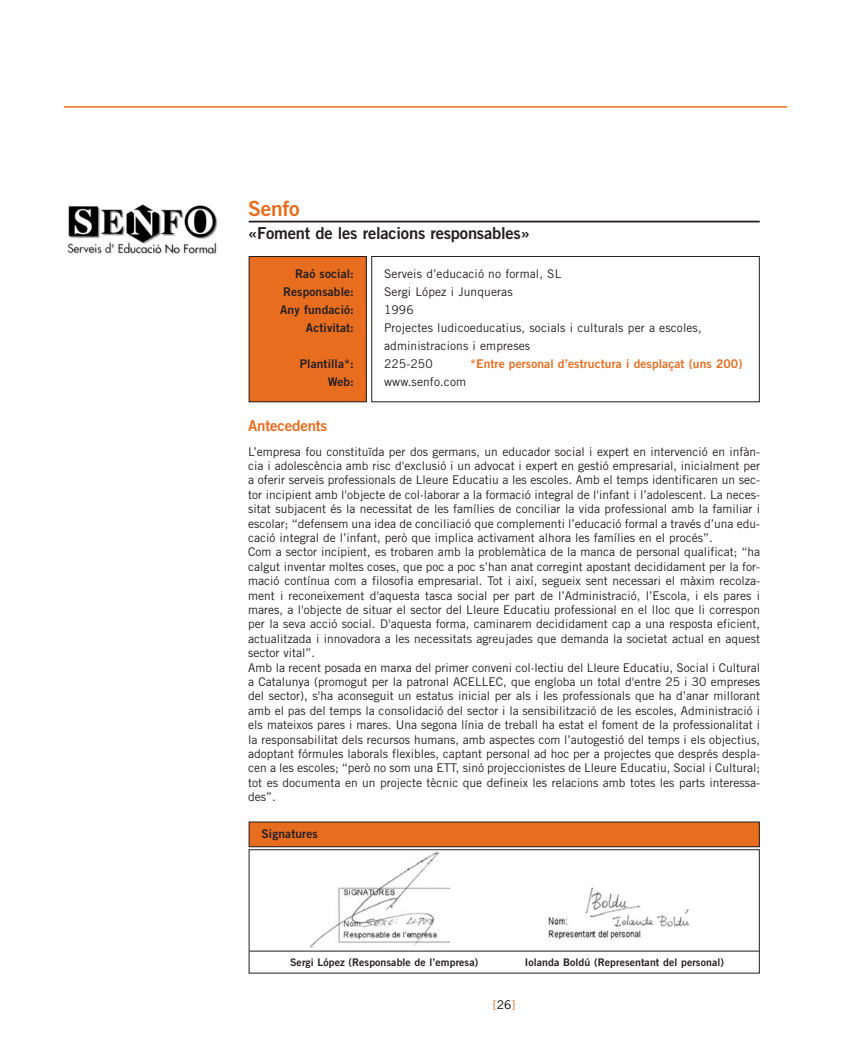
<style>
.page{position:relative;width:851px;height:1063px;background:#fff}
.page>*{position:absolute;margin:0;border:0;box-sizing:border-box;transform-origin:0 0}
.t1{font:21px "Trade Gothic Bold Two";letter-spacing:-.01em;color:#e96d1f}
.t2{font:16.5px "Trade Gothic Bold Two";letter-spacing:-.01em;color:#231f20}
.t3{font:15px "Trade Gothic Bold Two";letter-spacing:-.01em;color:#e96d1f}
.t4{font:12px/14.4px "Trade Gothic";color:#231f20}
.t5{font:12px/18px "Trade Gothic Bold Two";letter-spacing:.01em;color:#231f20;text-align:right}
.t6{font:12px "Trade Gothic Bold Two";letter-spacing:.01em;color:#e96d1f}
.t7{font:12px "Trade Gothic";color:#e96d1f}
.t8{font:10.5px "Trade Gothic Bold Two";letter-spacing:.01em;color:#231f20}
.s1{color:#000}
</style>
<div class="page">
<hr style="left:64px;top:106px;width:723px;height:2px;background:#e96d1f">
<hr style="left:249px;top:221px;width:510px;height:1px;background:#231f20">
<div style="left:249px;top:256px;width:117px;height:146px;background:#e96d1f"></div>
<div style="left:249px;top:256px;width:117px;height:146px;border:1px solid #231f20"></div>
<div style="left:371px;top:256px;width:388px;height:146px;border:1px solid #231f20"></div>
<svg style="left:248px;top:821px;width:512px;height:153px"></svg>
<img style="left:67px;top:204px;width:151px;height:50px">
<div style="left:311px;top:852px;width:146px;height:106px;background:#fff"></div>
<img style="left:311px;top:852px;width:138px;height:99px">
<div style="left:531px;top:879px;width:186px;height:79px;background:#fff"></div>
<img style="left:548px;top:887px;width:142px;height:53px">
<hr style="left:249px;top:951px;width:510px;height:1px;background:#231f20">
<h1 class="t1" style="left:248px;top:201px;width:53px">Senfo</h1>
<h2 class="t2" style="left:248px;top:227px;width:283px">«Foment de les relacions responsables»</h2>
<p class="t5" style="left:280px;top:265px;width:75px">Raó social:<br>Responsable:<br>Any fundació:<br>Activitat:</p>
<p class="t5" style="left:300px;top:355px;width:56px">Plantilla*:<br>Web:</p>
<p class="t4" style="left:384px;top:265px;width:319px;line-height:18px">Serveis d’educació no formal, SL<br>Sergi López i Junqueras<br>1996<br>Projectes ludicoeducatius, socials i culturals per a escoles, administracions i empreses<br>225-250</p>
<p class="t6" style="left:470px;top:359px;width:274px">*Entre personal d’estructura i desplaçat (uns 200)</p>
<p class="t4" style="left:384px;top:375px;width:83px">www.senfo.com</p>
<p class="t3" style="left:248px;top:420px;width:80px">Antecedents</p>
<p class="t4" style="left:248px;top:445px;width:513px">L’empresa fou constituïda per dos germans, un educador social i expert en intervenció en infàn&shy;cia i adolescència amb risc d'exclusió i un advocat i expert en gestió empresarial, inicialment per a oferir serveis professionals de Lleure Educatiu a les escoles. Amb el temps identificaren un sec&shy;tor incipient amb l'objecte de col·laborar a la formació integral de l'infant i l’adolescent. La neces&shy;sitat subjacent és la necessitat de les famílies de conciliar la vida professional amb la familiar i escolar; “defensem una idea de conciliació que complementi l’educació formal a través d’una edu&shy;cació integral de l’infant, però que implica activament alhora les famílies en el procés”.<br>Com a sector incipient, es trobaren amb la problemàtica de la manca de personal qualificat; “ha calgut inventar moltes coses, que poc a poc s’han anat corregint apostant decididament per la for&shy;mació contínua com a filosofia empresarial. Tot i així, segueix sent necessari el màxim recolza&shy;ment i reconeixement d'aquesta tasca social per part de l’Administració, l’Escola, i els pares i mares, a l'objecte de situar el sector del Lleure Educatiu professional en el lloc que li correspon per la seva acció social. D'aquesta forma, caminarem decididament cap a una resposta eficient, actualitzada i innovadora a les necessitats agreujades que demanda la societat actual en aquest sector vital”.<br>Amb la recent posada en marxa del primer conveni col·lectiu del Lleure Educatiu, Social i Cultural a Catalunya (promogut per la patronal ACELLEC, que engloba un total d'entre 25 i 30 empreses del sector), s'ha aconseguit un estatus inicial per als i les professionals que ha d’anar millorant amb el pas del temps la consolidació del sector i la sensibilització de les escoles, Administració i els mateixos pares i mares. Una segona línia de treball ha estat el foment de la professionalitat i la responsabilitat dels recursos humans, amb aspectes com l’autogestió del temps i els objectius, adoptant fórmules laborals flexibles, captant personal ad hoc per a projectes que després despla&shy;cen a les escoles; “però no som una ETT, sinó projeccionistes de Lleure Educatiu, Social i Cultural; tot es documenta en un projecte tècnic que defineix les relacions amb totes les parts interessa&shy;des”.</p>
<p class="t5" style="left:261px;top:825px;width:58px">Signatures</p>
<p class="t8" style="left:290px;top:959px;width:189px">Sergi López (Responsable de l’empresa)</p>
<p class="t8" style="left:525px;top:959px;width:200px">Iolanda Boldú (Representant del personal)</p>
<p class="t7" style="left:493px;top:1000px;width:24px">[<span class="s1">26</span>]</p>
</div>
